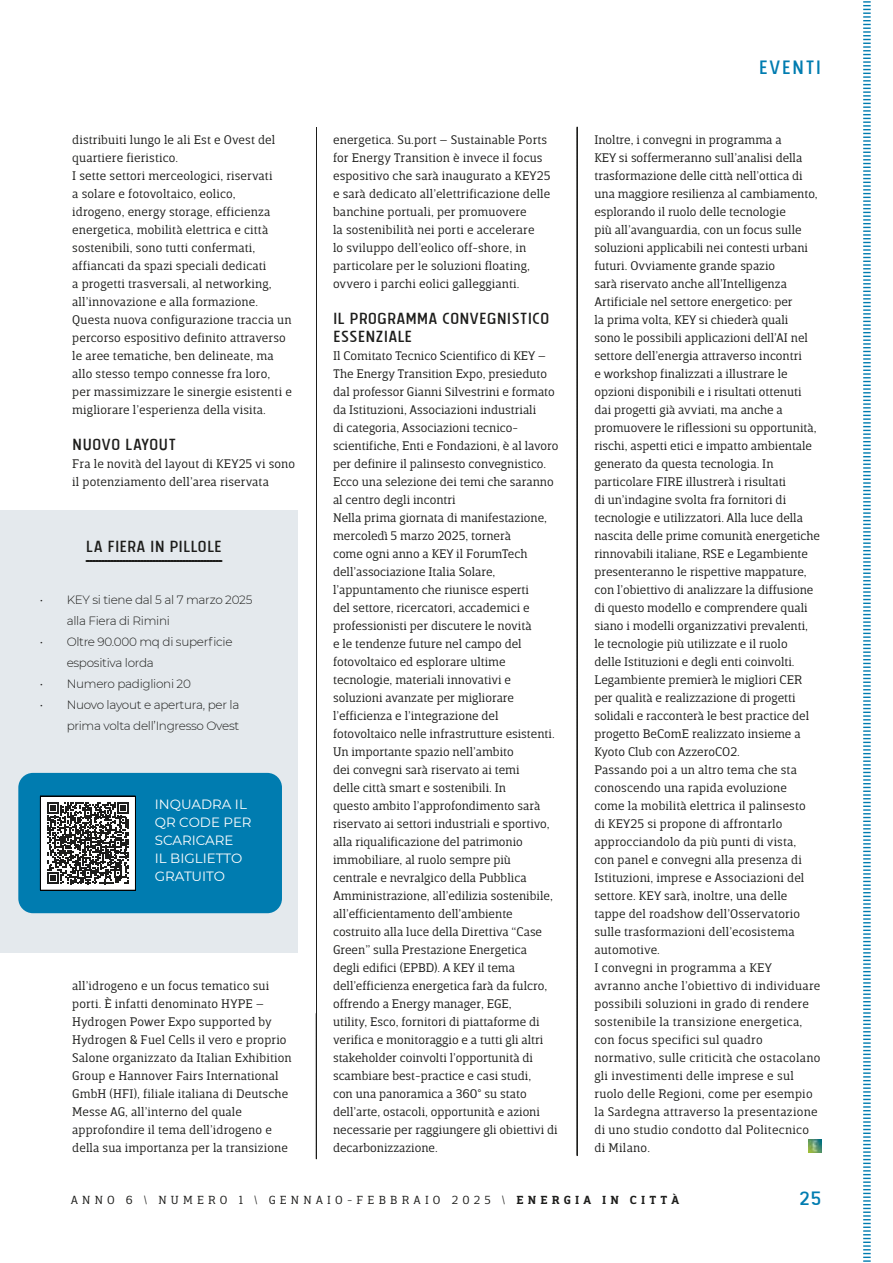
<style>
.page{position:relative;width:893px;height:1263px;background:#fff}
.page>*{position:absolute;margin:0;border:0;box-sizing:border-box;transform-origin:0 0}
.t1{font:27px "Tolyer Bookno.1";letter-spacing:.04em;color:#007cb0}
.t2{font:22.5px/18px "Tolyer Bookno.1";color:#1d1d1b}
.t3{font:13.35px/18.1px "Montserrat";color:#fff}
.t4{font:300 12.75px/18px "Breve Slab Text";color:#1d1d1b}
.t5{font:300 12px/21px "Montserrat";letter-spacing:-.025em;color:#1d1d1b}
.t6{font:300 12px "Breve Slab Text";letter-spacing:.35em;color:#1d1d1b}
.s1{font-weight:600}
</style>
<div class="page">
<svg style="left:863px;top:1px;width:8px;height:1261px"></svg>
<svg style="left:808px;top:1139px;width:13px;height:13px"></svg>
<svg style="left:577px;top:127px;width:1px;height:1029px"></svg>
<svg style="left:316px;top:128px;width:1px;height:1031px"></svg>
<img style="left:0;top:510px;width:1px;height:442px">
<div style="left:1px;top:510px;width:297px;height:442px;background:#e4e9ed"></div>
<svg style="left:86px;top:560px;width:137px;height:2px"></svg>
<div style="left:18px;top:773px;width:264px;height:140px;background:#007cb0;border-radius:15px"></div>
<svg style="left:40px;top:795px;width:96px;height:96px"></svg>
<p class="t4" style="left:72px;top:131px;width:221px">distribuiti lungo le ali Est e Ovest del quartiere fieristico.<br>I sette settori merceologici, riservati<br>a solare e fotovoltaico, eolico,<br>idrogeno, energy storage, efficienza energetica, mobilità elettrica e città sostenibili, sono tutti confermati, affiancati da spazi speciali dedicati<br>a progetti trasversali, al networking, all’innovazione e alla formazione.<br>Questa nuova configurazione traccia un percorso espositivo definito attraverso le aree tematiche, ben delineate, ma allo stesso tempo connesse fra loro, per massimizzare le sinergie esistenti e migliorare l’esperienza della visita.</p>
<h2 class="t2" style="left:72px;top:435px;width:105px">NUOVO LAYOUT</h2>
<p class="t4" style="left:72px;top:455px;width:224px">Fra le novità del layout di KEY25 vi sono il potenziamento dell’area riservata</p>
<h2 class="t2" style="left:86px;top:537px;width:138px">LA FIERA IN PILLOLE</h2>
<p class="t5" style="left:67px;top:588px;width:187px;text-indent:-27px">• KEY si tiene dal 5 al 7 marzo 2025 alla Fiera di Rimini</p>
<p class="t5" style="left:67px;top:630px;width:167px;text-indent:-27px">• Oltre 90.000 mq di superficie espositiva lorda</p>
<p class="t5" style="left:40px;top:672px;width:153px">• Numero padiglioni 20</p>
<p class="t5" style="left:40px;top:693px;width:201px;text-align:right">• Nuovo layout e apertura, per la prima volta dell’Ingresso Ovest</p>
<p class="t3" style="left:155px;top:794px;width:98px">INQUADRA IL<br>QR CODE PER<br>SCARICARE<br>IL BIGLIETTO<br>GRATUITO</p>
<p class="t4" style="left:72px;top:977px;width:221px">all’idrogeno e un focus tematico sui porti. È infatti denominato HYPE – Hydrogen Power Expo supported by Hydrogen &amp; Fuel Cells il vero e proprio Salone organizzato da Italian Exhibition Group e Hannover Fairs International GmbH (HFI), filiale italiana di Deutsche Messe AG, all’interno del quale approfondire il tema dell’idrogeno e della sua importanza per la transizione</p>
<p class="t4" style="left:333px;top:131px;width:219px">energetica. Su.port – Sustainable Ports for Energy Transition è invece il focus espositivo che sarà inaugurato a KEY25 e sarà dedicato all’elettrificazione delle banchine portuali, per promuovere<br>la sostenibilità nei porti e accelerare<br>lo sviluppo dell’eolico off-shore, in particolare per le soluzioni floating, ovvero i parchi eolici galleggianti.</p>
<h2 class="t2" style="left:333px;top:309px;width:218px">IL PROGRAMMA CONVEGNISTICO<br>ESSENZIALE</h2>
<p class="t4" style="left:333px;top:347px;width:227px">Il Comitato Tecnico Scientifico di KEY – The Energy Transition Expo, presieduto dal professor Gianni Silvestrini e formato da Istituzioni, Associazioni industriali<br>di categoria, Associazioni tecnico&shy;scientifiche, Enti e Fondazioni, è al lavoro per definire il palinsesto convegnistico.<br>Ecco una selezione dei temi che saranno al centro degli incontri<br>Nella prima giornata di manifestazione, mercoledì 5 marzo 2025, tornerà<br>come ogni anno a KEY il ForumTech dell’associazione Italia Solare, l’appuntamento che riunisce esperti<br>del settore, ricercatori, accademici e professionisti per discutere le novità<br>e le tendenze future nel campo del fotovoltaico ed esplorare ultime tecnologie, materiali innovativi e soluzioni avanzate per migliorare l’efficienza e l’integrazione del fotovoltaico nelle infrastrutture esistenti.<br>Un importante spazio nell’ambito<br>dei convegni sarà riservato ai temi<br>delle città smart e sostenibili. In<br>questo ambito l’approfondimento sarà riservato ai settori industriali e sportivo, alla riqualificazione del patrimonio immobiliare, al ruolo sempre più centrale e nevralgico della Pubblica Amministrazione, all’edilizia sostenibile, all’efficientamento dell’ambiente costruito alla luce della Direttiva “Case Green” sulla Prestazione Energetica<br>degli edifici (EPBD). A KEY il tema dell’efficienza energetica farà da fulcro, offrendo a Energy manager, EGE,<br>utility, Esco, fornitori di piattaforme di verifica e monitoraggio e a tutti gli altri stakeholder coinvolti l’opportunità di scambiare best-practice e casi studi,<br>con una panoramica a 360° su stato dell’arte, ostacoli, opportunità e azioni necessarie per raggiungere gli obiettivi di decarbonizzazione.</p>
<h1 class="t1" style="left:759px;top:54px;width:64px">EVENTI</h1>
<p class="t4" style="left:594px;top:131px;width:228px">Inoltre, i convegni in programma a<br>KEY si soffermeranno sull’analisi della trasformazione delle città nell’ottica di una maggiore resilienza al cambiamento, esplorando il ruolo delle tecnologie<br>più all’avanguardia, con un focus sulle soluzioni applicabili nei contesti urbani futuri. Ovviamente grande spazio<br>sarà riservato anche all’Intelligenza Artificiale nel settore energetico: per<br>la prima volta, KEY si chiederà quali<br>sono le possibili applicazioni dell’AI nel settore dell’energia attraverso incontri<br>e workshop finalizzati a illustrare le opzioni disponibili e i risultati ottenuti dai progetti già avviati, ma anche a promuovere le riflessioni su opportunità, rischi, aspetti etici e impatto ambientale generato da questa tecnologia. In particolare FIRE illustrerà i risultati<br>di un’indagine svolta fra fornitori di tecnologie e utilizzatori. Alla luce della nascita delle prime comunità energetiche rinnovabili italiane, RSE e Legambiente presenteranno le rispettive mappature, con l’obiettivo di analizzare la diffusione di questo modello e comprendere quali siano i modelli organizzativi prevalenti, le tecnologie più utilizzate e il ruolo<br>delle Istituzioni e degli enti coinvolti.<br>Legambiente premierà le migliori CER per qualità e realizzazione di progetti solidali e racconterà le best practice del progetto BeComE realizzato insieme a Kyoto Club con AzzeroCO2.<br>Passando poi a un altro tema che sta conoscendo una rapida evoluzione come la mobilità elettrica il palinsesto<br>di KEY25 si propone di affrontarlo approcciandolo da più punti di vista,<br>con panel e convegni alla presenza di Istituzioni, imprese e Associazioni del settore. KEY sarà, inoltre, una delle tappe del roadshow dell’Osservatorio sulle trasformazioni dell’ecosistema automotive.<br>I convegni in programma a KEY avranno anche l’obiettivo di individuare possibili soluzioni in grado di rendere sostenibile la transizione energetica, con focus specifici sul quadro normativo, sulle criticità che ostacolano gli investimenti delle imprese e sul ruolo delle Regioni, come per esempio la Sardegna attraverso la presentazione di uno studio condotto dal Politecnico di Milano.</p>
<p class="t6" style="left:71px;top:1193px;width:610px">ANNO 6 \ NUMERO 1 \ GENNAIO-FEBBRAIO 2025 \ <span class="s1">ENERGIA IN CITTÀ</span></p>
<h1 class="t1" style="left:799px;top:1184px;width:24px">25</h1>
</div>
